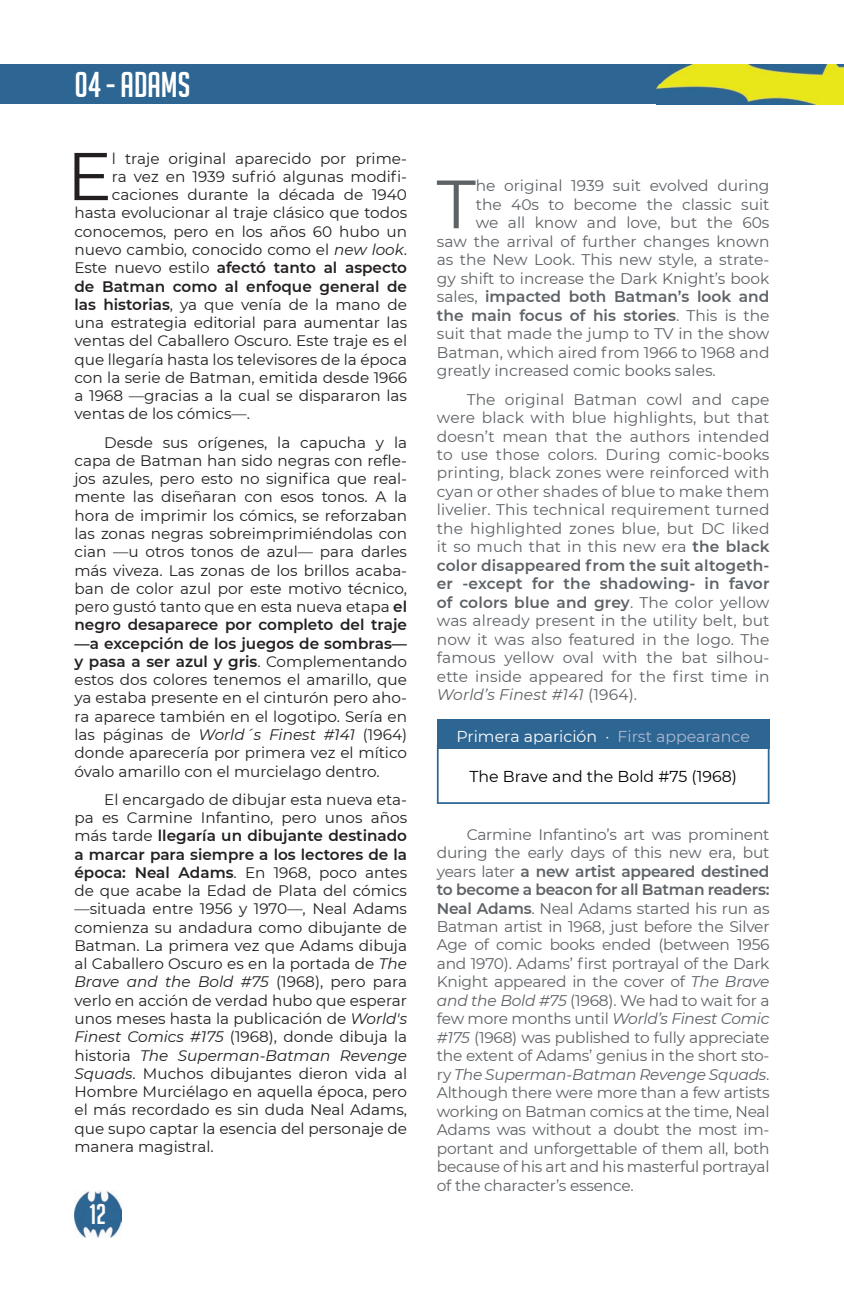
<style>
.page{position:relative;width:844px;height:1290px;background:#fff}
.page>*{position:absolute;margin:0;border:0;box-sizing:border-box;transform-origin:0 0}
.t1{font:68.25px "Montserrat";color:#5d6266}
.t2{font:67.38px "Montserrat";color:#231f20}
.t3{font:35px "Big Noodle Titling";color:#fff}
.t4{font:28px "Big Noodle Titling";color:#fff}
.t5{font:15.75px "Montserrat";color:#fff}
.t6{font:15.75px "Montserrat";color:#000}
.t7{font:15.4px/18.6px "Montserrat";color:#5d6266;text-align:justify}
.t8{font:600 15.4px "Montserrat";color:#5d6266}
.t9{font:15.22px/18.2px "Montserrat";color:#231f20;text-align:justify}
.t10{font:600 15.22px "Montserrat";color:#231f20}
.s1{font-style:italic}
.s2{font-weight:400}
.s3{font-weight:600}
.s4{color:#adb8cf}
</style>
<div class="page">
<div style="left:0;top:64px;width:843px;height:40px;background:#2d6593"></div>
<img style="left:74px;top:1191px;width:48px;height:47px">
<img style="left:656px;top:64px;width:187px;height:40px">
<div style="left:437px;top:719px;width:332px;height:30px;background:#2d6593"></div>
<svg style="left:437px;top:749px;width:332px;height:55px"></svg>
<h3 class="t3" style="left:74px;top:66px;width:117px">04 - ADAMS</h3>
<h2 class="t2" style="left:67px;top:130px;width:47px">E</h2>
<p class="t9" style="left:112px;top:149px;width:296px">l traje original aparecido por prime-</p>
<p class="t9" style="left:112px;top:167px;width:296px">ra vez en 1939 sufrió algunas modifi-</p>
<p class="t9" style="left:112px;top:185px;width:296px">caciones durante la década de 1940</p>
<p class="t9" style="left:74px;top:203px;width:334px">hasta evolucionar al traje clásico que todos</p>
<p class="t9" style="left:74px;top:222px;width:334px">conocemos, pero en los años 60 hubo un</p>
<p class="t9" style="left:74px;top:240px;width:334px">nuevo cambio, conocido como el <span class="s1">new look</span>.</p>
<p class="t10" style="left:74px;top:257px;width:334px"><span class="s2">Este nuevo estilo</span> afectó tanto al aspecto</p>
<p class="t10" style="left:74px;top:275px;width:334px">de Batman como al enfoque general de</p>
<p class="t9" style="left:74px;top:295px;width:334px"><span class="s3">las historias</span>, ya que venía de la mano de</p>
<p class="t9" style="left:74px;top:313px;width:334px">una estrategia editorial para aumentar las</p>
<p class="t9" style="left:74px;top:331px;width:334px">ventas del Caballero Oscuro. Este traje es el</p>
<p class="t9" style="left:74px;top:349px;width:334px">que llegaría hasta los televisores de la época</p>
<p class="t9" style="left:74px;top:368px;width:334px">con la serie de Batman, emitida desde 1966</p>
<p class="t9" style="left:74px;top:386px;width:334px">a 1968 —gracias a la cual se dispararon las</p>
<p class="t9" style="left:74px;top:404px;width:177px">ventas de los cómics—.</p>
<p class="t9" style="left:74px;top:432px;width:334px;text-indent:30px">Desde sus orígenes, la capucha y la capa de Batman han sido negras con refle&shy;jos azules, pero esto no significa que real&shy;mente las diseñaran con esos tonos. A la hora de imprimir los cómics, se reforzaban las zonas negras sobreimprimiéndolas con cian —u otros tonos de azul— para darles más viveza. Las zonas de los brillos acaba&shy;ban de color azul por este motivo técnico, pero gustó tanto que en esta nueva etapa <span class="s3">el negro desaparece por completo del traje —a excepción de los juegos de sombras— y pasa a ser azul y gris</span>. Complementando estos dos colores tenemos el amarillo, que ya estaba presente en el cinturón pero aho&shy;ra aparece también en el logotipo. Sería en las páginas de <span class="s1">World´s Finest #141</span> (1964) donde aparecería por primera vez el mítico óvalo amarillo con el murcielago dentro.</p>
<p class="t9" style="left:74px;top:790px;width:334px;text-indent:30px">El encargado de dibujar esta nueva eta&shy;pa es Carmine Infantino, pero unos años más tarde <span class="s3">llegaría un dibujante destinado a marcar para siempre a los lectores de la época: Neal Adams</span>. En 1968, poco antes de que acabe la Edad de Plata del cómics —situada entre 1956 y 1970—, Neal Adams comienza su andadura como dibujante de Batman. La primera vez que Adams dibuja al Caballero Oscuro es en la portada de <span class="s1">The Brave and the Bold #75</span> (1968), pero para verlo en acción de verdad hubo que esperar unos meses hasta la publicación de <span class="s1">World's Finest Comics #175</span> (1968), donde dibuja la historia <span class="s1">The Superman-Batman Revenge Squads</span>. Muchos dibujantes dieron vida al Hombre Murciélago en aquella época, pero el más recordado es sin duda Neal Adams, que supo captar la esencia del personaje de manera magistral.</p>
<h3 class="t4" style="left:89px;top:1199px;width:19px">12</h3>
<h1 class="t1" style="left:436px;top:157px;width:41px">T</h1>
<p class="t7" style="left:475px;top:176px;width:295px">he original 1939 suit evolved during</p>
<p class="t7" style="left:475px;top:194px;width:295px">the 40s to become the classic suit</p>
<p class="t7" style="left:475px;top:213px;width:295px">we all know and love, but the 60s</p>
<p class="t7" style="left:437px;top:231px;width:334px">saw the arrival of further changes known</p>
<p class="t7" style="left:437px;top:250px;width:334px">as the New Look. This new style, a strate-</p>
<p class="t7" style="left:437px;top:268px;width:334px">gy shift to increase the Dark Knight’s book</p>
<p class="t8" style="left:437px;top:286px;width:334px"><span class="s2">sales,</span> impacted both Batman’s look and</p>
<p class="t8" style="left:437px;top:304px;width:334px">the main focus of his stories<span class="s2">. This is the</span></p>
<p class="t7" style="left:437px;top:324px;width:334px">suit that made the jump to TV in the show</p>
<p class="t7" style="left:437px;top:342px;width:334px">Batman, which aired from 1966 to 1968 and</p>
<p class="t7" style="left:437px;top:361px;width:280px">greatly increased comic books sales.</p>
<p class="t7" style="left:437px;top:389px;width:334px;text-indent:30px">The original Batman cowl and cape were black with blue highlights, but that doesn’t mean that the authors intended to use those colors. During comic-books printing, black zones were reinforced with cyan or other shades of blue to make them livelier. This technical requirement turned the highlighted zones blue, but DC liked it so much that in this new era <span class="s3">the black color disappeared from the suit altogeth&shy;er -except for the shadowing- in favor of colors blue and grey</span>. The color yellow was already present in the utility belt, but now it was also featured in the logo. The famous yellow oval with the bat silhou&shy;ette inside appeared for the first time in <span class="s1">World’s Finest #141</span> (1964).</p>
<p class="t5" style="left:456px;top:726px;width:295px">Primera aparición · <span class="s4">First appearance</span></p>
<p class="t6" style="left:469px;top:765px;width:269px">The Brave and the Bold #75 (1968)</p>
<p class="t7" style="left:437px;top:824px;width:334px;text-indent:30px">Carmine Infantino’s art was prominent during the early days of this new era, but years later <span class="s3">a new artist appeared destined to become a beacon for all Batman readers:<br>Neal Adams</span>. Neal Adams started his run as Batman artist in 1968, just before the Silver Age of comic books ended (between 1956 and 1970). Adams’ first portrayal of the Dark Knight appeared in the cover of <span class="s1">The Brave and the Bold #75</span> (1968). We had to wait for a few more months until <span class="s1">World’s Finest Comic #175</span> (1968) was published to fully appreciate the extent of Adams’ genius in the short sto&shy;ry <span class="s1">The Superman-Batman Revenge Squads</span>.<br>Although there were more than a few artists working on Batman comics at the time, Neal Adams was without a doubt the most im&shy;portant and unforgettable of them all, both because of his art and his masterful portrayal of the character’s essence.</p>
</div>
